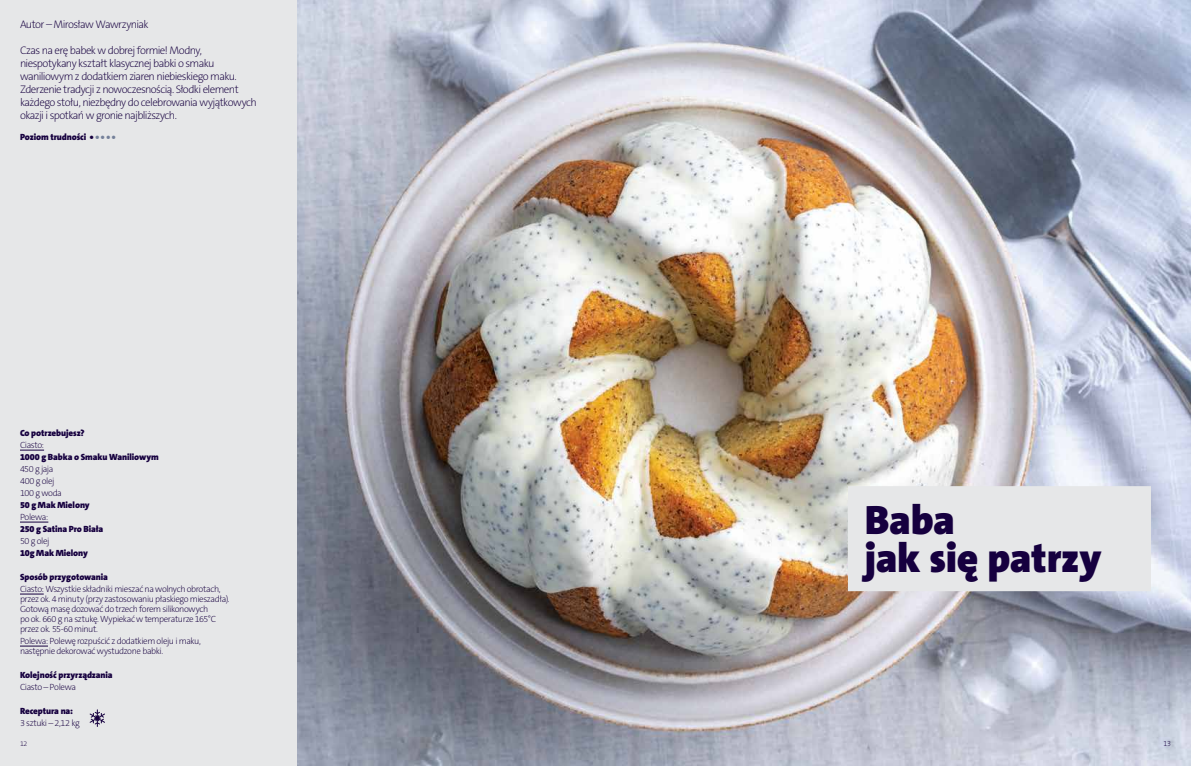
<style>
.page{position:relative;width:1191px;height:766px;background:#fff}
.page>*{position:absolute;margin:0;border:0;box-sizing:border-box;transform-origin:0 0}
.t1{font:900 41.2px/38.1px "The Sans C5";letter-spacing:-.01em;color:#16003f}
.t2{font:200 11px/13px "The Sans C5";letter-spacing:-.055em;color:#16003f}
.t3{font:200 9px/10px "The Sans C5";letter-spacing:-.045em;color:#16003f}
.t4{font:900 9px "The Sans C5";letter-spacing:-.01em;color:#16003f}
.t5{font:200 7.7px "The Sans C5";color:#16003f;scale:.91 1}
.t6{font:200 7px "The Sans C5";color:#16003f}
.s1{color:#75819a}
</style>
<div class="page">
<div style="left:0;top:0;width:1191px;height:765px;background:#e6e7e8"></div>
<img style="left:298px;top:0;width:893px;height:765px">
<svg style="left:20px;top:450px;width:24px;height:1px"></svg>
<svg style="left:20px;top:521px;width:28px;height:1px"></svg>
<svg style="left:20px;top:593px;width:24px;height:1px"></svg>
<svg style="left:20px;top:645px;width:28px;height:1px"></svg>
<svg style="left:848px;top:486px;width:303px;height:105px"></svg>
<svg style="left:90px;top:709px;width:15px;height:17px"></svg>
<p class="t2" style="left:20px;top:18px;width:130px">Autor – Mirosław Wawrzyniak</p>
<p class="t2" style="left:20px;top:44px;width:238px">Czas na erę babek w dobrej formie! Modny, niespotykany kształt klasycznej babki o smaku waniliowym z dodatkiem ziaren niebieskiego maku.<br>Zderzenie tradycji z nowoczesnością. Słodki element każdego stołu, niezbędny do celebrowania wyjątkowych okazji i spotkań w gronie najbliższych.</p>
<p class="t4" style="left:20px;top:131px;width:97px">Poziom trudności • <span class="s1">• • • •</span></p>
<p class="t4" style="left:20px;top:427px;width:66px">Co potrzebujesz?</p>
<p class="t3" style="left:20px;top:440px;width:26px">Ciasto:</p>
<p class="t4" style="left:20px;top:451px;width:140px">1000 g Babka o Smaku Waniliowym</p>
<p class="t3" style="left:20px;top:463px;width:43px;line-height:12px">450 g jaja<br>400 g olej<br>100 g woda</p>
<p class="t4" style="left:20px;top:499px;width:71px">50 g Mak Mielony</p>
<p class="t3" style="left:20px;top:512px;width:30px">Polewa:</p>
<p class="t4" style="left:20px;top:523px;width:85px">250 g Satina Pro Biała</p>
<p class="t3" style="left:20px;top:536px;width:31px">50 g olej</p>
<p class="t4" style="left:20px;top:547px;width:69px">10g Mak Mielony</p>
<p class="t4" style="left:20px;top:571px;width:90px">Sposób przygotowania</p>
<p class="t3" style="left:20px;top:584px;width:211px">Ciasto: Wszystkie składniki mieszać na wolnych obrotach, przez ok. 4 minuty (przy zastosowaniu płaskiego mieszadła).<br>Gotową masę dozować do trzech forem silikonowych<br>po ok. 660 g na sztukę. Wypiekać w temperaturze 165°C przez ok. 55-60 minut.</p>
<p class="t3" style="left:20px;top:636px;width:182px">Polewa: Polewę rozpuścić z dodatkiem oleju i maku, następnie dekorować wystudzone babki.</p>
<p class="t4" style="left:20px;top:669px;width:94px">Kolejność przyrządzania</p>
<p class="t3" style="left:20px;top:681px;width:58px">Ciasto – Polewa</p>
<p class="t4" style="left:20px;top:705px;width:55px">Receptura na:</p>
<p class="t3" style="left:20px;top:717px;width:61px">3 sztuki – 2,12 kg</p>
<h1 class="t1" style="left:865px;top:501px;width:238px">Baba<br>jak się patrzy</h1>
<p class="t6" style="left:20px;top:739px;width:9px">12</p>
<p class="t5" style="left:1163px;top:738px;width:10px">13</p>
</div>
